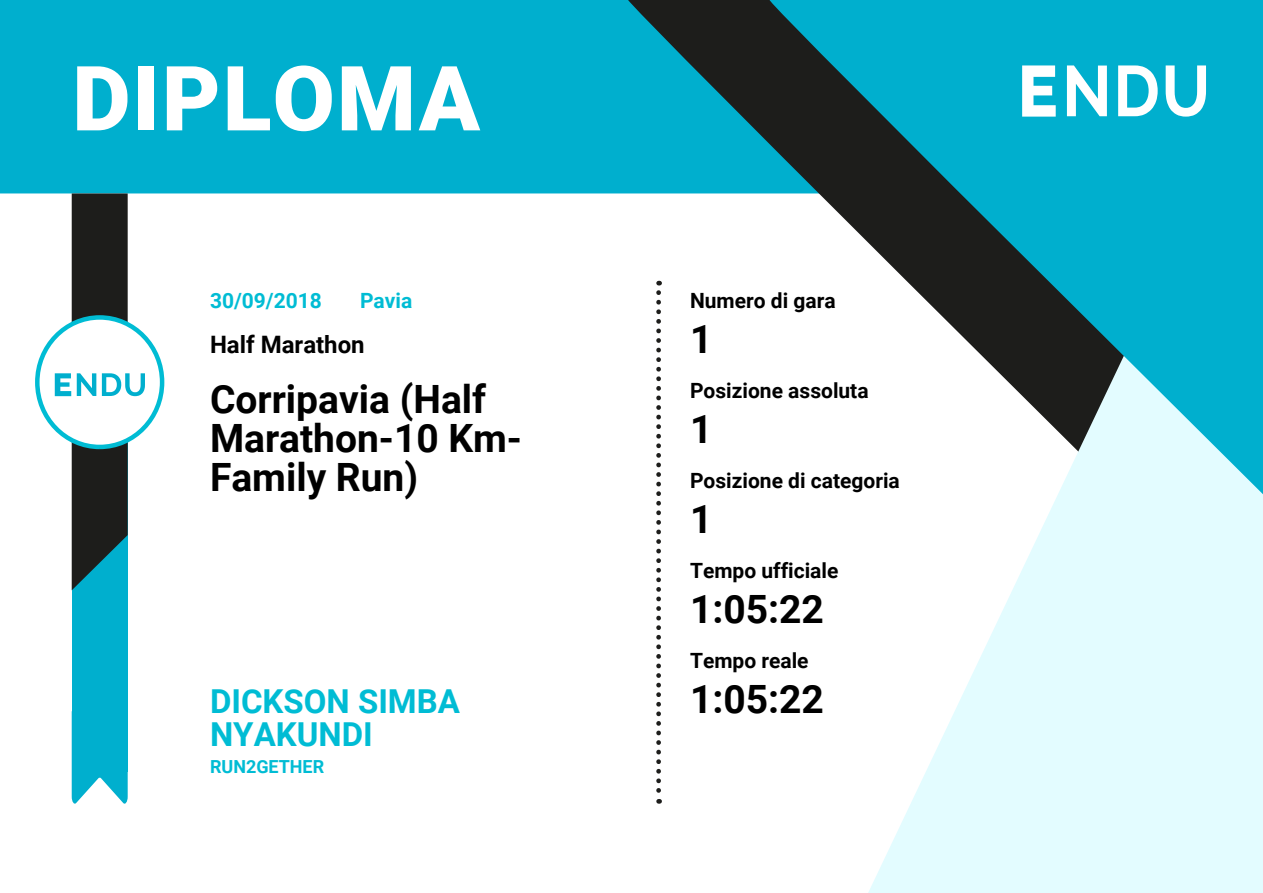
<style>
.page{position:relative;width:1263px;height:893px;background:#fff}
.page>*{position:absolute;margin:0;border:0;box-sizing:border-box;transform-origin:0 0}
.t1{font:900 90px "Roboto";letter-spacing:.025em;color:#fff}
.t2{font:700 39px/39px "Roboto";color:#000}
.t3{font:700 33px/33px "Roboto";color:#00bcd4}
.t4{font:700 24px "Roboto";color:#000}
.t5{font:700 21px "Roboto";color:#000}
.t6{font:700 21px "Roboto";color:#00bcd4}
.t7{font:700 18px "Roboto";color:#00bcd4}
</style>
<div class="page">
<div style="left:0;top:0;width:619px;height:193px;background:#00afce"></div>
<svg style="left:619px;top:0;width:144px;height:293px"></svg>
<svg style="left:868px;top:600px;width:395px;height:293px;fill:#e3fcff"></svg>
<svg style="left:763px;top:0;width:500px;height:600px"></svg>
<svg style="left:656px;top:293px;width:5px;height:511px"></svg>
<div style="left:72px;top:388px;width:56px;height:384px;background:#00afce"></div>
<svg style="left:72px;top:772px;width:56px;height:32px"></svg>
<svg style="left:35px;top:315px;width:129px;height:134px"></svg>
<svg style="left:55px;top:193px;width:90px;height:397px"></svg>
<svg style="left:1022px;top:65px;width:184px;height:52px"></svg>
<h1 class="t1" style="left:72px;top:47px;width:409px">DIPLOMA</h1>
<p class="t6" style="left:210px;top:292px;width:113px">30/09/2018</p>
<p class="t6" style="left:360px;top:292px;width:54px">Pavia</p>
<p class="t4" style="left:210px;top:335px;width:156px">Half Marathon</p>
<h2 class="t2" style="left:210px;top:384px;width:313px">Corripavia (Half<br>Marathon-10 Km-<br>Family Run)</h2>
<h3 class="t3" style="left:210px;top:688px;width:252px">DICKSON SIMBA<br>NYAKUNDI</h3>
<p class="t7" style="left:210px;top:759px;width:116px">RUN2GETHER</p>
<p class="t5" style="left:690px;top:292px;width:147px">Numero di gara</p>
<h2 class="t2" style="left:690px;top:324px;width:24px">1</h2>
<p class="t5" style="left:690px;top:382px;width:180px">Posizione assoluta</p>
<h2 class="t2" style="left:690px;top:414px;width:24px">1</h2>
<p class="t5" style="left:690px;top:472px;width:211px">Posizione di categoria</p>
<h2 class="t2" style="left:690px;top:504px;width:24px">1</h2>
<p class="t5" style="left:690px;top:562px;width:150px">Tempo ufficiale</p>
<h2 class="t2" style="left:690px;top:594px;width:135px">1:05:22</h2>
<p class="t5" style="left:690px;top:652px;width:120px">Tempo reale</p>
<h2 class="t2" style="left:690px;top:684px;width:135px">1:05:22</h2>
</div>
